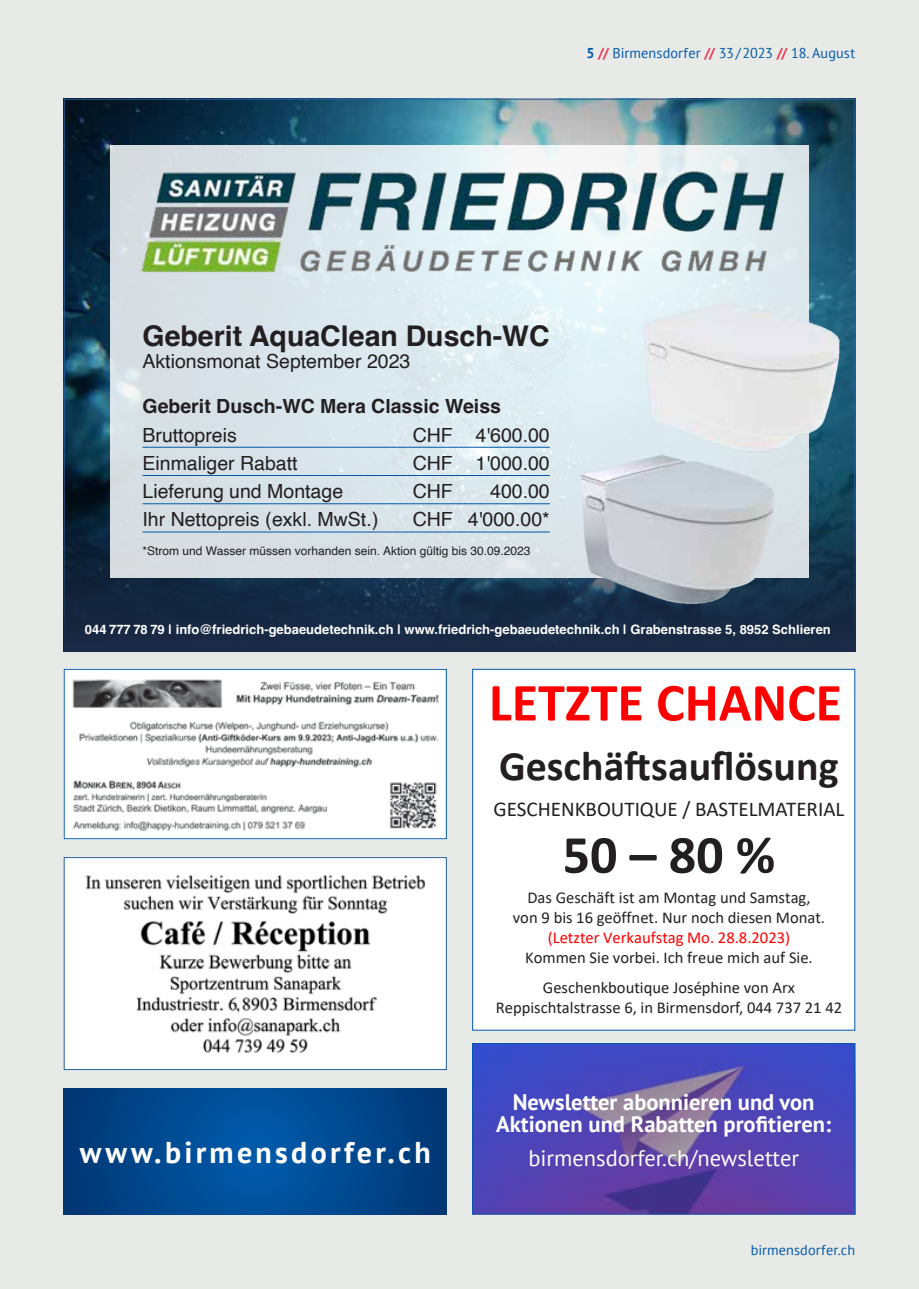
<style>
.page{position:relative;width:919px;height:1289px;background:#fff}
.page>*{position:absolute;margin:0;border:0;box-sizing:border-box;transform-origin:0 0}
.t1{font:700 54px "Calibri";color:#f00}
.t2{font:700 54px "Calibri";color:#231f20}
.t3{font:700 42px "Calibri";color:#231f20}
.t4{font:700 30px "PT Sans";letter-spacing:.11em;color:#fff}
.t5{font:700 28.5px "Helvetica";color:#231f20}
.t6{font:700 22.5px/21.8px "PT Sans";color:#fff;text-align:center}
.t7{font:22.5px "PT Sans";color:#fff}
.t8{font:21px "Calibri";color:#231f20}
.t9{font:19.5px "Helvetica";color:#231f20}
.t10{font:700 19.5px "Helvetica";color:#231f20}
.t11{font:16.5px/20.1px "Calibri";color:#231f20;text-align:center}
.t12{font:16.5px "Calibri";color:#f00}
.t13{font:14.25px "PT Sans";letter-spacing:.005em;color:#0159a9}
.t14{font:700 13.05px "Helvetica";color:#fff}
.t15{font:12px "Helvetica";color:#231f20}
.s1{font-weight:700}
.s2{font-weight:700;color:#ee2f4c}
</style>
<div class="page">
<div style="left:0;top:0;width:918px;height:1288px;background:#e8eae8"></div>
<img style="left:66px;top:101px;width:787px;height:377px">
<svg style="left:64px;top:478px;width:791px;height:174px;background:#172c46"></svg>
<svg style="left:110px;top:145px;width:698px;height:432px;fill:#dae5ea"></svg>
<img style="left:123px;top:162px;width:672px;height:126px">
<hr style="left:142px;top:447px;width:407px;height:1px;background:#0159a9">
<hr style="left:142px;top:475px;width:407px;height:1px;background:#0159a9">
<hr style="left:142px;top:503px;width:407px;height:1px;background:#0159a9">
<hr style="left:142px;top:531px;width:407px;height:1px;background:#0159a9">
<img style="left:577px;top:449px;width:215px;height:169px">
<img style="left:642px;top:286px;width:206px;height:167px">
<div style="left:472px;top:669px;width:382px;height:361px;background:#fff"></div>
<div style="left:472px;top:669px;width:383px;height:361px;border:1px solid #0159a9"></div>
<img style="left:66px;top:671px;width:378px;height:166px">
<div style="left:64px;top:669px;width:382px;height:170px;border:1px solid #0159a9"></div>
<div style="left:64px;top:857px;width:382px;height:212px;background:#fff;border:1px solid #27619f"></div>
<img style="left:86px;top:875px;width:338px;height:179px">
<img style="left:474px;top:1045px;width:379px;height:167px">
<div style="left:472px;top:1043px;width:383px;height:171px;border:1px solid #0159a9"></div>
<svg style="left:64px;top:1088px;width:382px;height:126px;background:#01478d"></svg>
<p class="t13" style="left:586px;top:44px;width:270px"><span class="s1">5</span> <span class="s2">//</span> Birmensdorfer <span class="s2">//</span> 33/2023 <span class="s2">//</span> 18. August</p>
<h3 class="t5" style="left:142px;top:318px;width:409px">Geberit AquaClean Dusch-WC</h3>
<p class="t9" style="left:142px;top:346px;width:269px">Aktionsmonat September 2023</p>
<p class="t10" style="left:142px;top:394px;width:360px">Geberit Dusch-WC Mera Classic Weiss</p>
<p class="t9" style="left:142px;top:419px;width:96px">Bruttopreis</p>
<p class="t9" style="left:412px;top:419px;width:139px">CHF 4'600.00</p>
<p class="t9" style="left:142px;top:448px;width:156px">Einmaliger Rabatt</p>
<p class="t9" style="left:412px;top:448px;width:139px">CHF 1'000.00</p>
<p class="t9" style="left:142px;top:476px;width:202px">Lieferung und Montage</p>
<p class="t9" style="left:412px;top:476px;width:42px">CHF</p>
<p class="t9" style="left:490px;top:476px;width:61px">400.00</p>
<p class="t9" style="left:142px;top:504px;width:238px">Ihr Nettopreis (exkl. MwSt.)</p>
<p class="t9" style="left:412px;top:504px;width:139px">CHF 4'000.00*</p>
<p class="t15" style="left:142px;top:541px;width:389px">*Strom und Wasser müssen vorhanden sein. Aktion gültig bis 30.09.2023</p>
<p class="t14" style="left:85px;top:622px;width:747px">044 777 78 79 | info@friedrich-gebaeudetechnik.ch | www.friedrich-gebaeudetechnik.ch | Grabenstrasse 5, 8952 Schlieren</p>
<h1 class="t1" style="left:489px;top:664px;width:354px">LETZTE CHANCE</h1>
<h2 class="t3" style="left:499px;top:736px;width:341px">Geschäftsauflösung</h2>
<p class="t8" style="left:493px;top:794px;width:352px">GESCHENKBOUTIQUE / BASTELMATERIAL</p>
<h1 class="t2" style="left:562px;top:816px;width:214px">50 – 80 %</h1>
<p class="t11" style="left:512px;top:886px;width:314px">Das Geschäft ist am Montag und Samstag,<br>von 9 bis 16 geöffnet. Nur noch diesen Monat.</p>
<p class="t12" style="left:547px;top:926px;width:244px">(Letzter Verkaufstag Mo. 28.8.2023)</p>
<p class="t11" style="left:525px;top:942px;width:289px;line-height:29.2px">Kommen Sie vorbei. Ich freue mich auf Sie.<br>Geschenkboutique Joséphine von Arx</p>
<p class="t11" style="left:495px;top:996px;width:348px">Reppischtalstrasse 6, in Birmensdorf, 044 737 21 42</p>
<h3 class="t6" style="left:496px;top:1090px;width:336px">Newsletter abonnieren und von<br>Aktionen und Rabatten profitieren:</h3>
<h3 class="t4" style="left:80px;top:1132px;width:352px">www.birmensdorfer.ch</h3>
<h3 class="t7" style="left:528px;top:1143px;width:272px">birmensdorfer.ch/newsletter</h3>
<p class="t13" style="left:750px;top:1240px;width:106px">birmensdorfer.ch</p>
</div>
